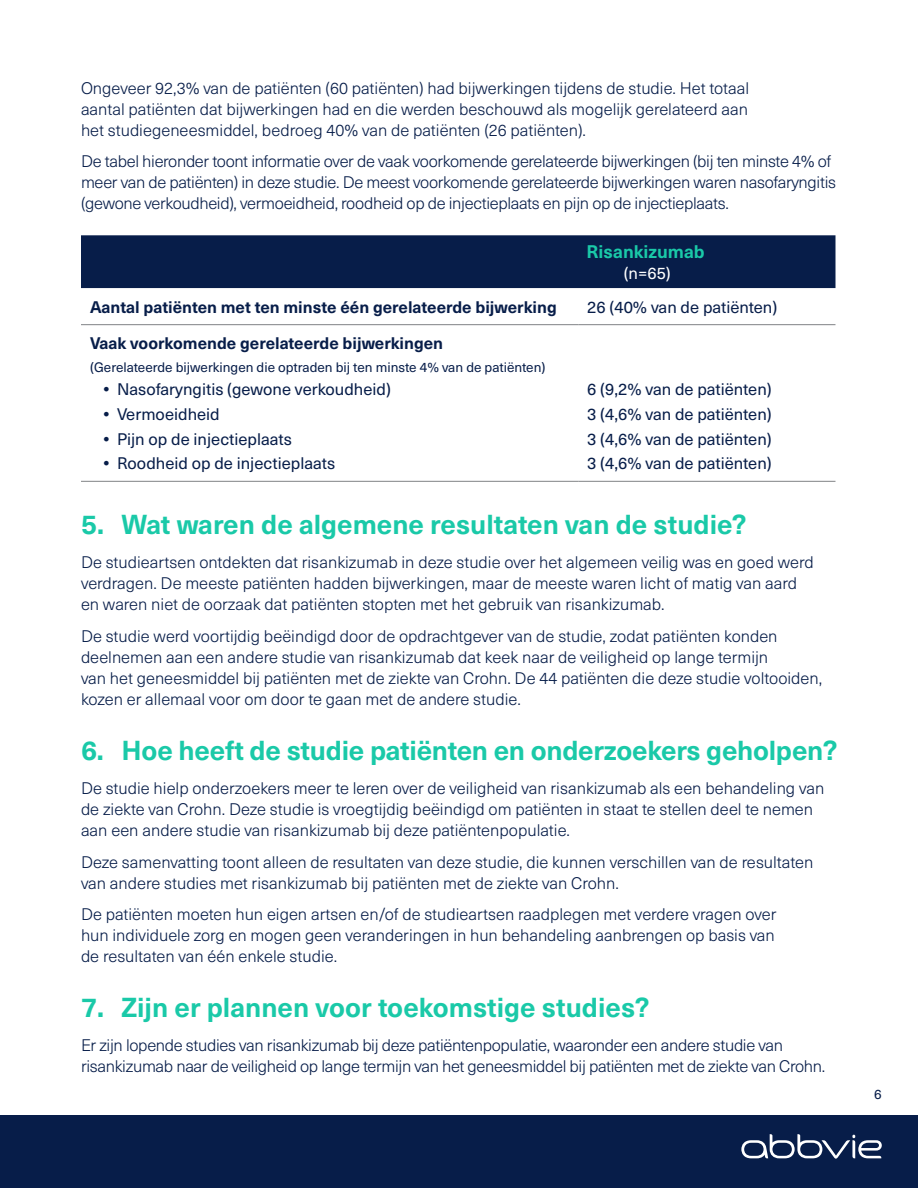
<style>
.page{position:relative;width:918px;height:1188px;background:#fff}
.page>*{position:absolute;margin:0;border:0;box-sizing:border-box;transform-origin:0 0}
.Hd_1{font:700 27px "Neue Haas Unica Pro";color:#1ac9a8}
.Table_Header{font:700 18px "Neue Haas Unica Pro";color:#1ac9a8}
.Body_1{font:300 16.5px/21px "Neue Haas Unica Pro";color:#071d49}
.Body_1-2{font:300 16.5px/21px "Neue Haas Unica Pro";letter-spacing:-.02em;color:#071d49}
.Table_Body_Reg{font:16.5px "Neue Haas Unica Pro";color:#071d49}
.Table_Body_Reg-2{font:700 16.5px "Neue Haas Unica Pro";color:#071d49}
.Table_SubHd_White{font:16.5px "Neue Haas Unica Pro";color:#fff}
.table_small_caption{font:13.5px "Neue Haas Unica Pro";color:#071d49}
.s1{font-weight:700}
</style>
<div class="page">
<div style="left:0;top:1115px;width:918px;height:73px;background:#071d49"></div>
<div style="left:81px;top:235px;width:755px;height:53px;background:#071d49"></div>
<hr style="left:81px;top:324px;width:497px;height:1px;background:#808285">
<hr style="left:578px;top:324px;width:258px;height:1px;background:#808285">
<hr style="left:81px;top:481px;width:497px;height:1px;background:#808285">
<hr style="left:578px;top:481px;width:258px;height:1px;background:#808285">
<svg style="left:741px;top:1134px;width:141px;height:25px"></svg>
<p class="Body_1" style="left:81px;top:78px;width:670px;text-align:justify">Ongeveer 92,3% van de patiënten (60 patiënten) had bijwerkingen tijdens de studie. Het totaal aantal patiënten dat bijwerkingen had en die werden beschouwd als mogelijk gerelateerd aan het studiegeneesmiddel, bedroeg 40% van de patiënten (26 patiënten).</p>
<p class="Body_1-2" style="left:81px;top:151px;width:757px">De tabel hieronder toont informatie over de vaak voorkomende gerelateerde bijwerkingen (bij ten minste 4% of meer van de patiënten) in deze studie. De meest voorkomende gerelateerde bijwerkingen waren nasofaryngitis (gewone verkoudheid), vermoeidheid, roodheid op de injectieplaats en pijn op de injectieplaats.</p>
<p class="Table_Header" style="left:587px;top:241px;width:120px">Risankizumab</p>
<p class="Table_SubHd_White" style="left:624px;top:263px;width:49px">(n=65)</p>
<p class="Table_Body_Reg-2" style="left:90px;top:297px;width:468px">Aantal patiënten met ten minste één gerelateerde bijwerking</p>
<p class="Table_Body_Reg" style="left:587px;top:297px;width:191px">26 (40% van de patiënten)</p>
<p class="Table_Body_Reg-2" style="left:90px;top:333px;width:355px">Vaak voorkomende gerelateerde bijwerkingen</p>
<p class="table_small_caption" style="left:90px;top:359px;width:457px">(Gerelateerde bijwerkingen die optraden bij ten minste 4% van de patiënten)</p>
<p class="Table_Body_Reg" style="left:104px;top:380px;width:289px"><span class="s1">•</span> Nasofaryngitis (gewone verkoudheid)</p>
<p class="Table_Body_Reg" style="left:587px;top:380px;width:186px">6 (9,2% van de patiënten)</p>
<p class="Table_Body_Reg" style="left:104px;top:404px;width:118px"><span class="s1">•</span> Vermoeidheid</p>
<p class="Table_Body_Reg" style="left:587px;top:404px;width:186px">3 (4,6% van de patiënten)</p>
<p class="Table_Body_Reg" style="left:104px;top:429px;width:190px"><span class="s1">•</span> Pijn op de injectieplaats</p>
<p class="Table_Body_Reg" style="left:587px;top:429px;width:186px">3 (4,6% van de patiënten)</p>
<p class="Table_Body_Reg" style="left:104px;top:454px;width:233px"><span class="s1">•</span> Roodheid op de injectieplaats</p>
<p class="Table_Body_Reg" style="left:587px;top:454px;width:186px">3 (4,6% van de patiënten)</p>
<p class="Hd_1" style="left:81px;top:508px;width:667px">5. Wat waren de algemene resultaten van de studie?</p>
<p class="Body_1" style="left:81px;top:552px;width:734px">De studieartsen ontdekten dat risankizumab in deze studie over het algemeen veilig was en goed werd verdragen. De meeste patiënten hadden bijwerkingen, maar de meeste waren licht of matig van aard en waren niet de oorzaak dat patiënten stopten met het gebruik van risankizumab.</p>
<p class="Body_1" style="left:81px;top:626px;width:743px">De studie werd voortijdig beëindigd door de opdrachtgever van de studie, zodat patiënten konden deelnemen aan een andere studie van risankizumab dat keek naar de veiligheid op lange termijn<br>van het geneesmiddel bij patiënten met de ziekte van Crohn. De 44 patiënten die deze studie voltooiden, kozen er allemaal voor om door te gaan met de andere studie.</p>
<p class="Hd_1" style="left:81px;top:733px;width:758px">6. Hoe heeft de studie patiënten en onderzoekers geholpen?</p>
<p class="Body_1" style="left:81px;top:778px;width:745px">De studie hielp onderzoekers meer te leren over de veiligheid van risankizumab als een behandeling van de ziekte van Crohn. Deze studie is vroegtijdig beëindigd om patiënten in staat te stellen deel te nemen aan een andere studie van risankizumab bij deze patiëntenpopulatie.</p>
<p class="Body_1" style="left:81px;top:851px;width:734px">Deze samenvatting toont alleen de resultaten van deze studie, die kunnen verschillen van de resultaten van andere studies met risankizumab bij patiënten met de ziekte van Crohn.</p>
<p class="Body_1" style="left:81px;top:904px;width:697px;text-align:justify">De patiënten moeten hun eigen artsen en/of de studieartsen raadplegen met verdere vragen over hun individuele zorg en mogen geen veranderingen in hun behandeling aanbrengen op basis van de resultaten van één enkele studie.</p>
<p class="Hd_1" style="left:81px;top:991px;width:570px">7. Zijn er plannen voor toekomstige studies?</p>
<p class="Body_1-2" style="left:81px;top:1035px;width:746px">Er zijn lopende studies van risankizumab bij deze patiëntenpopulatie, waaronder een andere studie van risankizumab naar de veiligheid op lange termijn van het geneesmiddel bij patiënten met de ziekte van Crohn.</p>
<p class="table_small_caption" style="left:874px;top:1086px;width:9px">6</p>
</div>
